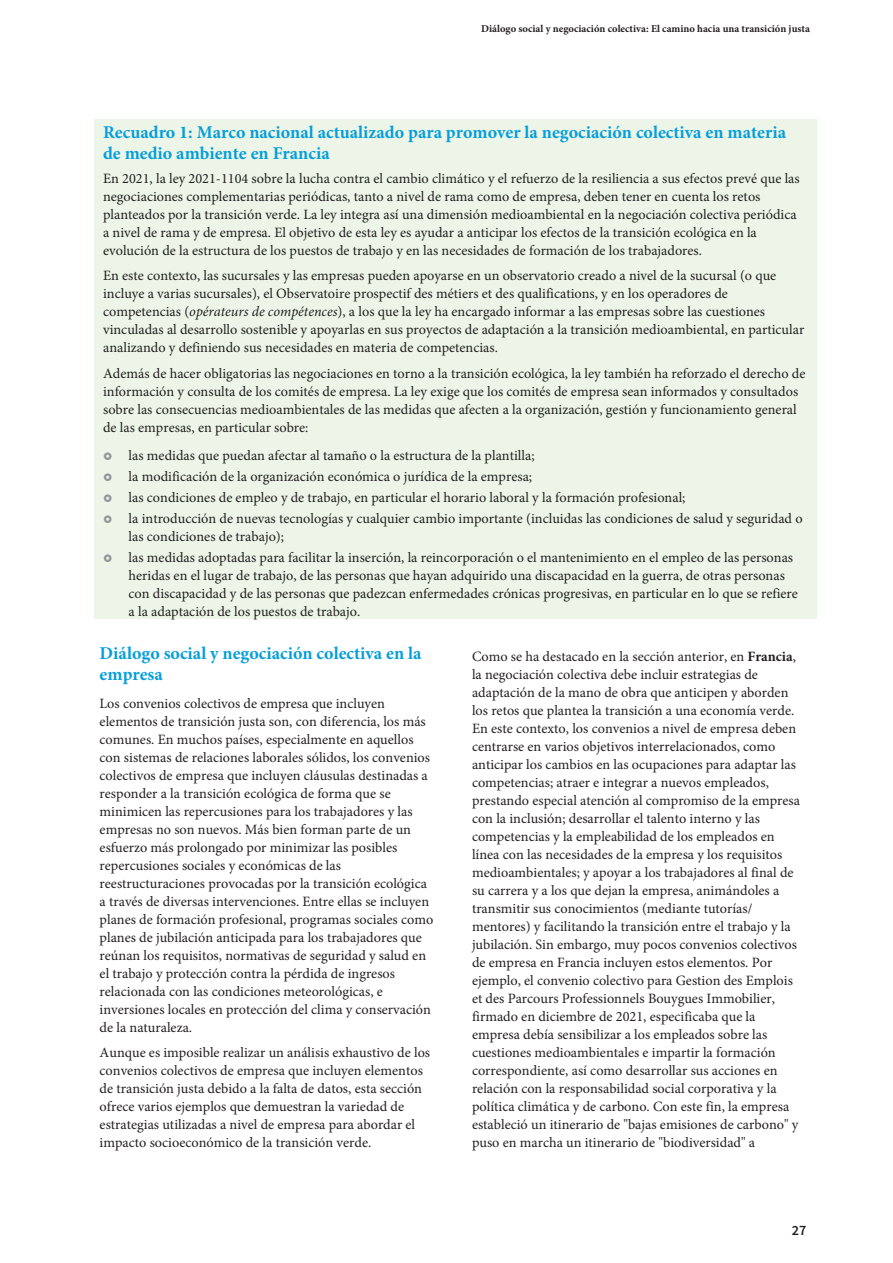
<style>
.page{position:relative;width:893px;height:1263px;background:#fff}
.page>*{position:absolute;margin:0;border:0;box-sizing:border-box;transform-origin:0 0}
.t1{font:700 18px/21.6px "Minion Pro";color:#069edb}
.t2{font:14.25px/18px "Minion Pro";color:#231f20}
.t3{font:600 14.25px "Source Sans Pro";color:#231f20}
.t4{font:700 10.5px "Minion Pro";color:#231f20}
.s1{font-style:italic}
.s2{font-weight:700}
</style>
<div class="page">
<div style="left:94px;top:119px;width:722px;height:499px;background:#ecf5e8"></div>
<p class="t4" style="left:481px;top:21px;width:330px">Diálogo social y negociación colectiva: El camino hacia una transición justa</p>
<p class="t1" style="left:103px;top:121px;width:684px">Recuadro 1: Marco nacional actualizado para promover la negociación colectiva en materia de medio ambiente en Francia</p>
<p class="t2" style="left:103px;top:169px;width:698px">En 2021, la ley 2021-1104 sobre la lucha contra el cambio climático y el refuerzo de la resiliencia a sus efectos prevé que las negociaciones complementarias periódicas, tanto a nivel de rama como de empresa, deben tener en cuenta los retos planteados por la transición verde. La ley integra así una dimensión medioambiental en la negociación colectiva periódica a nivel de rama y de empresa. El objetivo de esta ley es ayudar a anticipar los efectos de la transición ecológica en la evolución de la estructura de los puestos de trabajo y en las necesidades de formación de los trabajadores.</p>
<p class="t2" style="left:103px;top:267px;width:703px">En este contexto, las sucursales y las empresas pueden apoyarse en un observatorio creado a nivel de la sucursal (o que incluye a varias sucursales), el Observatoire prospectif des métiers et des qualifications, y en los operadores de competencias (<span class="s1">opérateurs de compétences</span>), a los que la ley ha encargado informar a las empresas sobre las cuestiones vinculadas al desarrollo sostenible y apoyarlas en sus proyectos de adaptación a la transición medioambiental, en particular analizando y definiendo sus necesidades en materia de competencias.</p>
<p class="t2" style="left:103px;top:364px;width:704px">Además de hacer obligatorias las negociaciones en torno a la transición ecológica, la ley también ha reforzado el derecho de información y consulta de los comités de empresa. La ley exige que los comités de empresa sean informados y consultados sobre las consecuencias medioambientales de las medidas que afecten a la organización, gestión y funcionamiento general de las empresas, en particular sobre:</p>
<p class="t2" style="left:129px;top:445px;width:675px;line-height:21px">las medidas que puedan afectar al tamaño o la estructura de la plantilla;<br>la modificación de la organización económica o jurídica de la empresa;<br>las condiciones de empleo y de trabajo, en particular el horario laboral y la formación profesional;<br>la introducción de nuevas tecnologías y cualquier cambio importante (incluidas las condiciones de salud y seguridad o</p>
<p class="t2" style="left:129px;top:526px;width:666px;line-height:21px">las condiciones de trabajo);<br>las medidas adoptadas para facilitar la inserción, la reincorporación o el mantenimiento en el empleo de las personas</p>
<p class="t2" style="left:129px;top:567px;width:671px">heridas en el lugar de trabajo, de las personas que hayan adquirido una discapacidad en la guerra, de otras personas con discapacidad y de las personas que padezcan enfermedades crónicas progresivas, en particular en lo que se refiere a la adaptación de los puestos de trabajo.</p>
<p class="t1" style="left:100px;top:642px;width:323px">Diálogo social y negociación colectiva en la empresa</p>
<p class="t2" style="left:100px;top:694px;width:335px">Los convenios colectivos de empresa que incluyen elementos de transición justa son, con diferencia, los más comunes. En muchos países, especialmente en aquellos con sistemas de relaciones laborales sólidos, los convenios colectivos de empresa que incluyen cláusulas destinadas a responder a la transición ecológica de forma que se minimicen las repercusiones para los trabajadores y las empresas no son nuevos. Más bien forman parte de un esfuerzo más prolongado por minimizar las posibles repercusiones sociales y económicas de las reestructuraciones provocadas por la transición ecológica a través de diversas intervenciones. Entre ellas se incluyen planes de formación profesional, programas sociales como planes de jubilación anticipada para los trabajadores que reúnan los requisitos, normativas de seguridad y salud en el trabajo y protección contra la pérdida de ingresos relacionada con las condiciones meteorológicas, e inversiones locales en protección del clima y conservación de la naturaleza.</p>
<p class="t2" style="left:100px;top:1044px;width:332px">Aunque es imposible realizar un análisis exhaustivo de los convenios colectivos de empresa que incluyen elementos de transición justa debido a la falta de datos, esta sección ofrece varios ejemplos que demuestran la variedad de estrategias utilizadas a nivel de empresa para abordar el impacto socioeconómico de la transición verde.</p>
<p class="t2" style="left:472px;top:647px;width:330px">Como se ha destacado en la sección anterior, en <span class="s2">Francia</span>, la negociación colectiva debe incluir estrategias de adaptación de la mano de obra que anticipen y aborden los retos que plantea la transición a una economía verde.<br>En este contexto, los convenios a nivel de empresa deben centrarse en varios objetivos interrelacionados, como anticipar los cambios en las ocupaciones para adaptar las competencias; atraer e integrar a nuevos empleados, prestando especial atención al compromiso de la empresa con la inclusión; desarrollar el talento interno y las competencias y la empleabilidad de los empleados en línea con las necesidades de la empresa y los requisitos medioambientales; y apoyar a los trabajadores al final de su carrera y a los que dejan la empresa, animándoles a transmitir sus conocimientos (mediante tutorías/ mentores) y facilitando la transición entre el trabajo y la jubilación. Sin embargo, muy pocos convenios colectivos de empresa en Francia incluyen estos elementos. Por ejemplo, el convenio colectivo para Gestion des Emplois et des Parcours Professionnels Bouygues Immobilier, firmado en diciembre de 2021, especificaba que la empresa debía sensibilizar a los empleados sobre las cuestiones medioambientales e impartir la formación correspondiente, así como desarrollar sus acciones en relación con la responsabilidad social corporativa y la política climática y de carbono. Con este fin, la empresa estableció un itinerario de "bajas emisiones de carbono" y puso en marcha un itinerario de "biodiversidad" a</p>
<p class="t3" style="left:792px;top:1220px;width:16px">27</p>
</div>
